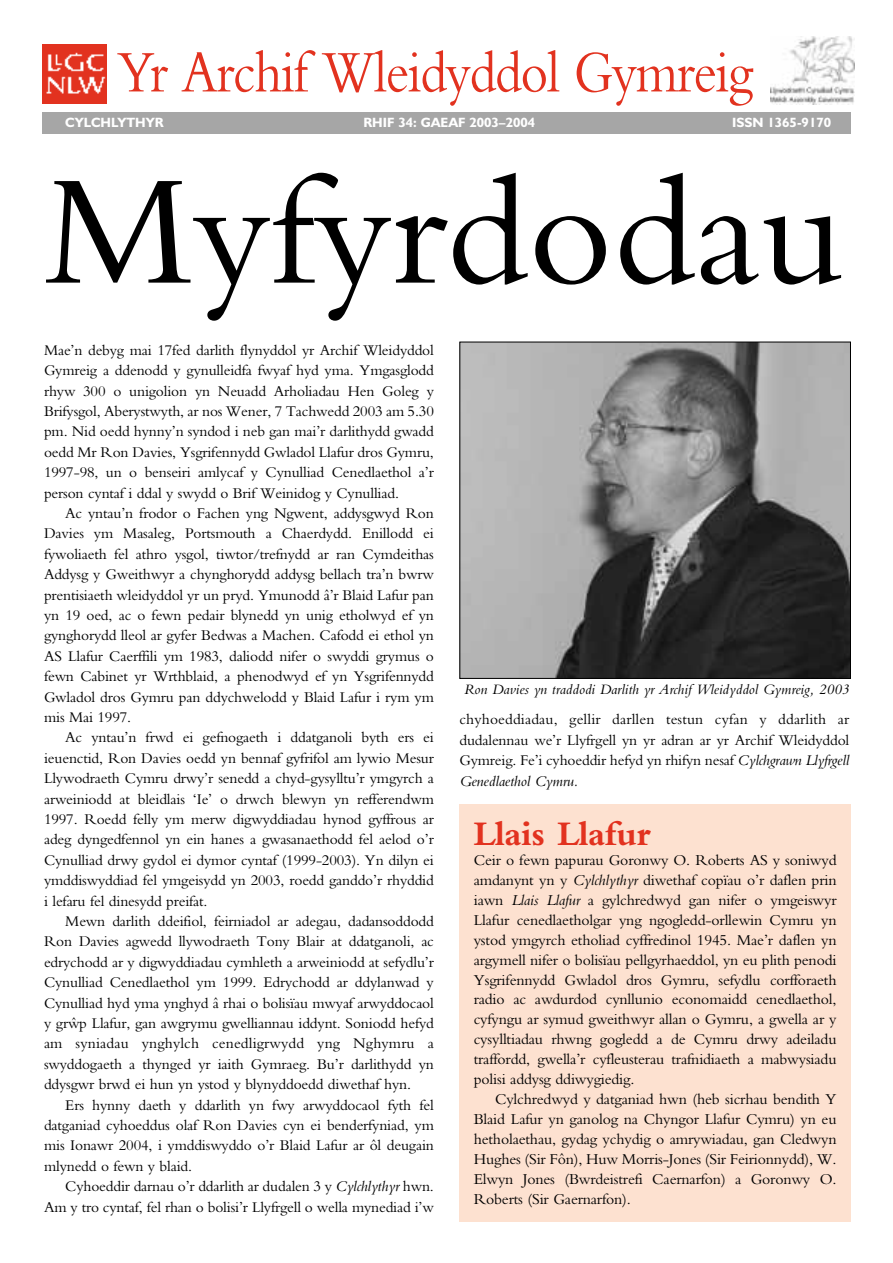
<style>
.page{position:relative;width:893px;height:1263px;background:#fff}
.page>*{position:absolute;margin:0;border:0;box-sizing:border-box;transform-origin:0 0}
.t1{font:163.5px "Bembo";color:#000}
.t2{font:61.5px "Bembo";letter-spacing:-.025em;color:#e2321f;scale:.87 1}
.t3{font:700 36px "Bembo";letter-spacing:-.01em;color:#e2321f}
.t4{font:15.75px/20px "Bembo";letter-spacing:-.01em;color:#000;text-align:justify}
.t5{font:15.45px/20.4px "Bembo";letter-spacing:-.01em;color:#000;text-align:justify}
.t6{font:italic 15px "Bembo";color:#000}
.t7{font:13.5px "Humanist 521 Bold A";color:#fff}
.s1{font-style:italic}
</style>
<div class="page">
<div style="left:43px;top:113px;width:807px;height:21px;background:#a6a6a6"></div>
<img style="left:43px;top:44px;width:63px;height:60px">
<img style="left:770px;top:37px;width:84px;height:67px">
<div style="left:459px;top:804px;width:391px;height:418px;background:#fde1d0"></div>
<img style="left:461px;top:344px;width:387px;height:333px">
<div style="left:459px;top:342px;width:391px;height:337px;border:1px solid #000"></div>
<h2 class="t2" style="left:117px;top:50px;width:732px">Yr Archif Wleidyddol Gymreig</h2>
<p class="t7" style="left:65px;top:118px;width:100px">CYLCHLYTHYR</p>
<p class="t7" style="left:363px;top:118px;width:173px">RHIF 34: GAEAF 2003–2004</p>
<p class="t7" style="left:732px;top:118px;width:101px">ISSN 1365-9170</p>
<h1 class="t1" style="left:44px;top:173px;width:802px">Myfyrdodau</h1>
<p class="t5" style="left:44px;top:341px;width:391px">Mae’n debyg mai 17fed darlith flynyddol yr Archif Wleidyddol Gymreig a ddenodd y gynulleidfa fwyaf hyd yma. Ymgasglodd rhyw 300 o unigolion yn Neuadd Arholiadau Hen Goleg y Brifysgol, Aberystwyth, ar nos Wener, 7 Tachwedd 2003 am 5.30 pm. Nid oedd hynny’n syndod i neb gan mai’r darlithydd gwadd oedd Mr Ron Davies, Ysgrifennydd Gwladol Llafur dros Gymru, 1997-98, un o benseiri amlycaf y Cynulliad Cenedlaethol a’r person cyntaf i ddal y swydd o Brif Weinidog y Cynulliad.</p>
<p class="t5" style="left:44px;top:504px;width:391px;text-indent:21px">Ac yntau’n frodor o Fachen yng Ngwent, addysgwyd Ron Davies ym Masaleg, Portsmouth a Chaerdydd. Enillodd ei fywoliaeth fel athro ysgol, tiwtor/trefnydd ar ran Cymdeithas Addysg y Gweithwyr a chynghorydd addysg bellach tra’n bwrw prentisiaeth wleidyddol yr un pryd. Ymunodd â’r Blaid Lafur pan yn 19 oed, ac o fewn pedair blynedd yn unig etholwyd ef yn gynghorydd lleol ar gyfer Bedwas a Machen. Cafodd ei ethol yn AS Llafur Caerffili ym 1983, daliodd nifer o swyddi grymus o fewn Cabinet yr Wrthblaid, a phenodwyd ef yn Ysgrifennydd Gwladol dros Gymru pan ddychwelodd y Blaid Lafur i rym ym mis Mai 1997.</p>
<p class="t5" style="left:44px;top:729px;width:391px;text-indent:21px">Ac yntau’n frwd ei gefnogaeth i ddatganoli byth ers ei ieuenctid, Ron Davies oedd yn bennaf gyfrifol am lywio Mesur Llywodraeth Cymru drwy’r senedd a chyd-gysylltu’r ymgyrch a arweiniodd at bleidlais ‘Ie’ o drwch blewyn yn refferendwm 1997. Roedd felly ym merw digwyddiadau hynod gyffrous ar adeg dyngedfennol yn ein hanes a gwasanaethodd fel aelod o’r Cynulliad drwy gydol ei dymor cyntaf (1999-2003). Yn dilyn ei ymddiswyddiad fel ymgeisydd yn 2003, roedd ganddo’r rhyddid i lefaru fel dinesydd preifat.</p>
<p class="t5" style="left:44px;top:912px;width:391px;text-indent:21px">Mewn darlith ddeifiol, feirniadol ar adegau, dadansoddodd Ron Davies agwedd llywodraeth Tony Blair at ddatganoli, ac edrychodd ar y digwyddiadau cymhleth a arweiniodd at sefydlu’r Cynulliad Cenedlaethol ym 1999. Edrychodd ar ddylanwad y Cynulliad hyd yma ynghyd â rhai o bolisïau mwyaf arwyddocaol y grãp Llafur, gan awgrymu gwelliannau iddynt. Soniodd hefyd am syniadau ynghylch cenedligrwydd yng Nghymru a swyddogaeth a thynged yr iaith Gymraeg. Bu’r darlithydd yn ddysgwr brwd ei hun yn ystod y blynyddoedd diwethaf hyn.</p>
<p class="t5" style="left:44px;top:1096px;width:391px;text-indent:21px">Ers hynny daeth y ddarlith yn fwy arwyddocaol fyth fel datganiad cyhoeddus olaf Ron Davies cyn ei benderfyniad, ym mis Ionawr 2004, i ymddiswyddo o’r Blaid Lafur ar ôl deugain mlynedd o fewn y blaid.</p>
<p class="t5" style="left:44px;top:1178px;width:391px;text-align:right">Cyhoeddir darnau o’r ddarlith ar dudalen 3 y <span class="s1">Cylchlythyr</span> hwn.<br>Am y tro cyntaf, fel rhan o bolisi’r Llyfrgell o wella mynediad i’w</p>
<p class="t6" style="left:464px;top:684px;width:386px">Ron Davies yn traddodi Darlith yr Archif Wleidyddol Gymreig, 2003</p>
<p class="t5" style="left:459px;top:711px;width:391px">chyhoeddiadau, gellir darllen testun cyfan y ddarlith ar dudalennau we’r Llyfrgell yn yr adran ar yr Archif Wleidyddol Gymreig. Fe’i cyhoeddir hefyd yn rhifyn nesaf <span class="s1">Cylchgrawn Llyfrgell Genedlaethol Cymru.</span></p>
<h3 class="t3" style="left:473px;top:821px;width:179px">Llais Llafur</h3>
<p class="t4" style="left:473px;top:851px;width:364px">Ceir o fewn papurau Goronwy O. Roberts AS y soniwyd amdanynt yn y <span class="s1">Cylchlythyr</span> diwethaf copïau o’r daflen prin iawn <span class="s1">Llais Llafur</span> a gylchredwyd gan nifer o ymgeiswyr Llafur cenedlaetholgar yng ngogledd-orllewin Cymru yn ystod ymgyrch etholiad cyffredinol 1945. Mae’r daflen yn argymell nifer o bolisïau pellgyrhaeddol, yn eu plith penodi Ysgrifennydd Gwladol dros Gymru, sefydlu corfforaeth radio ac awdurdod cynllunio economaidd cenedlaethol, cyfyngu ar symud gweithwyr allan o Gymru, a gwella ar y cysylltiadau rhwng gogledd a de Cymru drwy adeiladu traffordd, gwella’r cyfleusterau trafnidiaeth a mabwysiadu polisi addysg ddiwygiedig.</p>
<p class="t4" style="left:473px;top:1091px;width:364px;text-indent:21px">Cylchredwyd y datganiad hwn (heb sicrhau bendith Y Blaid Lafur yn ganolog na Chyngor Llafur Cymru) yn eu hetholaethau, gydag ychydig o amrywiadau, gan Cledwyn Hughes (Sir Fôn), Huw Morris-Jones (Sir Feirionnydd), W.<br>Elwyn Jones (Bwrdeistrefi Caernarfon) a Goronwy O.<br>Roberts (Sir Gaernarfon).</p>
</div>
